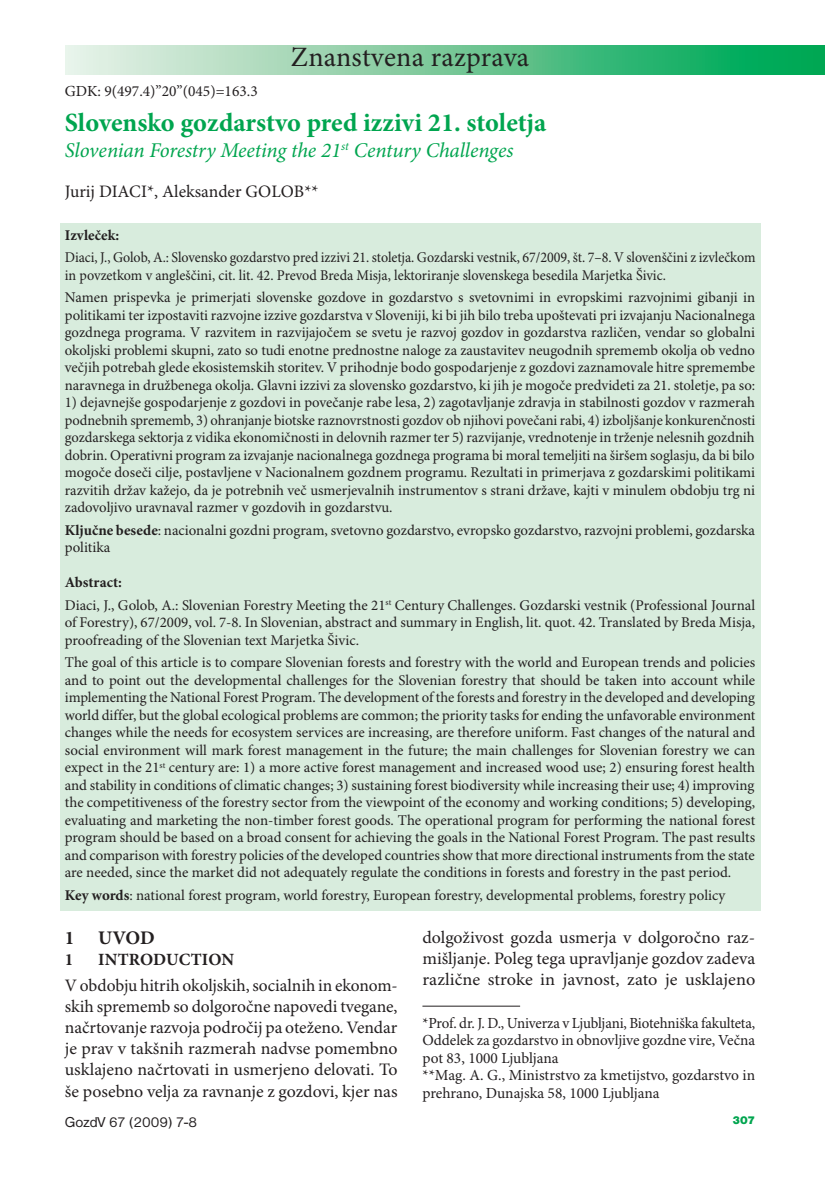
<style>
.page{position:relative;width:830px;height:1177px;background:#fff}
.page>*{position:absolute;margin:0;border:0;box-sizing:border-box;transform-origin:0 0}
.t1{font:28px "Minion Pro";letter-spacing:.01em;color:#231f20}
.t2{font:700 26.25px "Minion Pro";color:#00a54f}
.t3{font:italic 21px "Minion Pro";letter-spacing:-.01em;color:#00a54f}
.t4{font:700 19.25px "Minion Pro";color:#231f20}
.t5{font:17.5px/21px "Minion Pro";color:#231f20;text-align:justify}
.t6{font:700 17.15px "Minion Pro";letter-spacing:.01em;color:#231f20}
.t7{font:15.4px/17.5px "Minion Pro";letter-spacing:-.005em;color:#231f20}
.t8{font:14.88px/17.5px "Minion Pro";letter-spacing:-.005em;color:#231f20;text-align:justify}
.t9{font:14.88px/17.5px "Minion Pro";letter-spacing:-.005em;color:#231f20;scale:.94 1}
.t10{font:14.88px "Nimbus San DEE";color:#231f20}
.t11{font:700 14.88px "Minion Pro";color:#231f20}
.t12{font:11.38px "Nimbus San DEE Blac";color:#00a54f}
.s1{font-weight:700}
</style>
<div class="page">
<div style="left:65px;top:45px;width:759px;height:30px;background:linear-gradient(to right,#f2f0e7,#00a24c)"></div>
<div style="left:60px;top:223px;width:699px;height:687px;background:#d8ecdd"></div>
<hr style="left:422px;top:1005px;width:98px;height:1px;background:#231f20">
<h1 class="t1" style="left:290px;top:41px;width:240px">Znanstvena razprava</h1>
<p class="t7" style="left:65px;top:83px;width:194px">GDK: 9(497.4)”20”(045)=163.3</p>
<h2 class="t2" style="left:65px;top:106px;width:482px">Slovensko gozdarstvo pred izzivi 21. stoletja</h2>
<h3 class="t3" style="left:65px;top:137px;width:450px">Slovenian Forestry Meeting the 21<sup>st</sup> Century Challenges</h3>
<p class="t5" style="left:65px;top:182px;width:206px">Jurij Diaci*, Aleksander Golob</p>
<p class="t5" style="left:304px;top:182px;width:16px">**</p>
<p class="t11" style="left:65px;top:226px;width:56px">Izvleček:</p>
<p class="t9" style="left:65px;top:249px;width:735px">Diaci, J., Golob, A.: Slovensko gozdarstvo pred izzivi 21. stoletja. Gozdarski vestnik, 67/2009, št. 7–8. V slovenščini z izvlečkom in povzetkom v angleščini, cit. lit. 42. Prevod Breda Misja, lektoriranje slovenskega besedila Marjetka Šivic.</p>
<p class="t8" style="left:65px;top:289px;width:691px">Namen prispevka je primerjati slovenske gozdove in gozdarstvo s svetovnimi in evropskimi razvojnimi gibanji in politikami ter izpostaviti razvojne izzive gozdarstva v Sloveniji, ki bi jih bilo treba upoštevati pri izvajanju Nacionalnega gozdnega programa. V razvitem in razvijajočem se svetu je razvoj gozdov in gozdarstva različen, vendar so globalni okoljski problemi skupni, zato so tudi enotne prednostne naloge za zaustavitev neugodnih sprememb okolja ob vedno večjih potrebah glede ekosistemskih storitev. V prihodnje bodo gospodarjenje z gozdovi zaznamovale hitre spremembe naravnega in družbenega okolja. Glavni izzivi za slovensko gozdarstvo, ki jih je mogoče predvideti za 21. stoletje, pa so:</p>
<p class="t8" style="left:65px;top:394px;width:691px">1) dejavnejše gospodarjenje z gozdovi in povečanje rabe lesa, 2) zagotavljanje zdravja in stabilnosti gozdov v razmerah podnebnih sprememb, 3) ohranjanje biotske raznovrstnosti gozdov ob njihovi povečani rabi, 4) izboljšanje konkurenčnosti gozdarskega sektorja z vidika ekonomičnosti in delovnih razmer ter 5) razvijanje, vrednotenje in trženje nelesnih gozdnih dobrin. Operativni program za izvajanje nacionalnega gozdnega programa bi moral temeljiti na širšem soglasju, da bi bilo mogoče doseči cilje, postavljene v Nacionalnem gozdnem programu. Rezultati in primerjava z gozdarskimi politikami razvitih držav kažejo, da je potrebnih več usmerjevalnih instrumentov s strani države, kajti v minulem obdobju trg ni zadovoljivo uravnaval razmer v gozdovih in gozdarstvu.</p>
<p class="t8" style="left:65px;top:522px;width:691px"><span class="s1">Ključne besede</span>: nacionalni gozdni program, svetovno gozdarstvo, evropsko gozdarstvo, razvojni problemi, gozdarska politika</p>
<p class="t8" style="left:65px;top:572px;width:691px;line-height:22.4px"><span class="s1">Abstract:<br></span>Diaci, J., Golob, A.: Slovenian Forestry Meeting the 21<sup>st</sup> Century Challenges. Gozdarski vestnik (Professional Journal</p>
<p class="t8" style="left:65px;top:614px;width:691px">of Forestry), 67/2009, vol. 7-8. In Slovenian, abstract and summary in English, lit. quot. 42. Translated by Breda Misja, proofreading of the Slovenian text Marjetka Šivic.</p>
<p class="t8" style="left:65px;top:654px;width:691px">The goal of this article is to compare Slovenian forests and forestry with the world and European trends and policies and to point out the developmental challenges for the Slovenian forestry that should be taken into account while implementing the National Forest Program. The development of the forests and forestry in the developed and developing world differ, but the global ecological problems are common; the priority tasks for ending the unfavorable environment changes while the needs for ecosystem services are increasing, are therefore uniform. Fast changes of the natural and social environment will mark forest management in the future; the main challenges for Slovenian forestry we can expect in the 21<sup>st</sup> century are: 1) a more active forest management and increased wood use; 2) ensuring forest health and stability in conditions of climatic changes; 3) sustaining forest biodiversity while increasing their use; 4) improving the competitiveness of the forestry sector from the viewpoint of the economy and working conditions; 5) developing, evaluating and marketing the non-timber forest goods. The operational program for performing the national forest program should be based on a broad consent for achieving the goals in the National Forest Program. The past results and comparison with forestry policies of the developed countries show that more directional instruments from the state are needed, since the market did not adequately regulate the conditions in forests and forestry in the past period.</p>
<p class="t8" style="left:65px;top:887px;width:661px"><span class="s1">Key words</span>: national forest program, world forestry, European forestry, developmental problems, forestry policy</p>
<p class="t5" style="left:422px;top:927px;width:334px">dolgoživost gozda usmerja v dolgoročno raz&shy;mišljanje. Poleg tega upravljanje gozdov zadeva različne stroke in javnost, zato je usklajeno</p>
<p class="t4" style="left:65px;top:926px;width:91px">1 Uvod</p>
<p class="t6" style="left:65px;top:949px;width:10px">1</p>
<p class="t6" style="left:98px;top:949px;width:137px">Introduction</p>
<p class="t5" style="left:65px;top:975px;width:334px">V obdobju hitrih okoljskih, socialnih in ekonom&shy;skih sprememb so dolgoročne napovedi tvegane, načrtovanje razvoja področij pa oteženo. Vendar je prav v takšnih razmerah nadvse pomembno usklajeno načrtovati in usmerjeno delovati. To še posebno velja za ravnanje z gozdovi, kjer nas</p>
<p class="t7" style="left:422px;top:1014px;width:334px">*Prof. dr. J. D., Univerza v Ljubljani, Biotehniška fakulteta, Oddelek za gozdarstvo in obnovljive gozdne vire, Večna pot 83, 1000 Ljubljana<br>**Mag. A. G., Ministrstvo za kmetijstvo, gozdarstvo in prehrano, Dunajska 58, 1000 Ljubljana</p>
<p class="t10" style="left:65px;top:1113px;width:134px">GozdV 67 (2009) 7-8</p>
<p class="t12" style="left:732px;top:1113px;width:24px">307</p>
</div>
